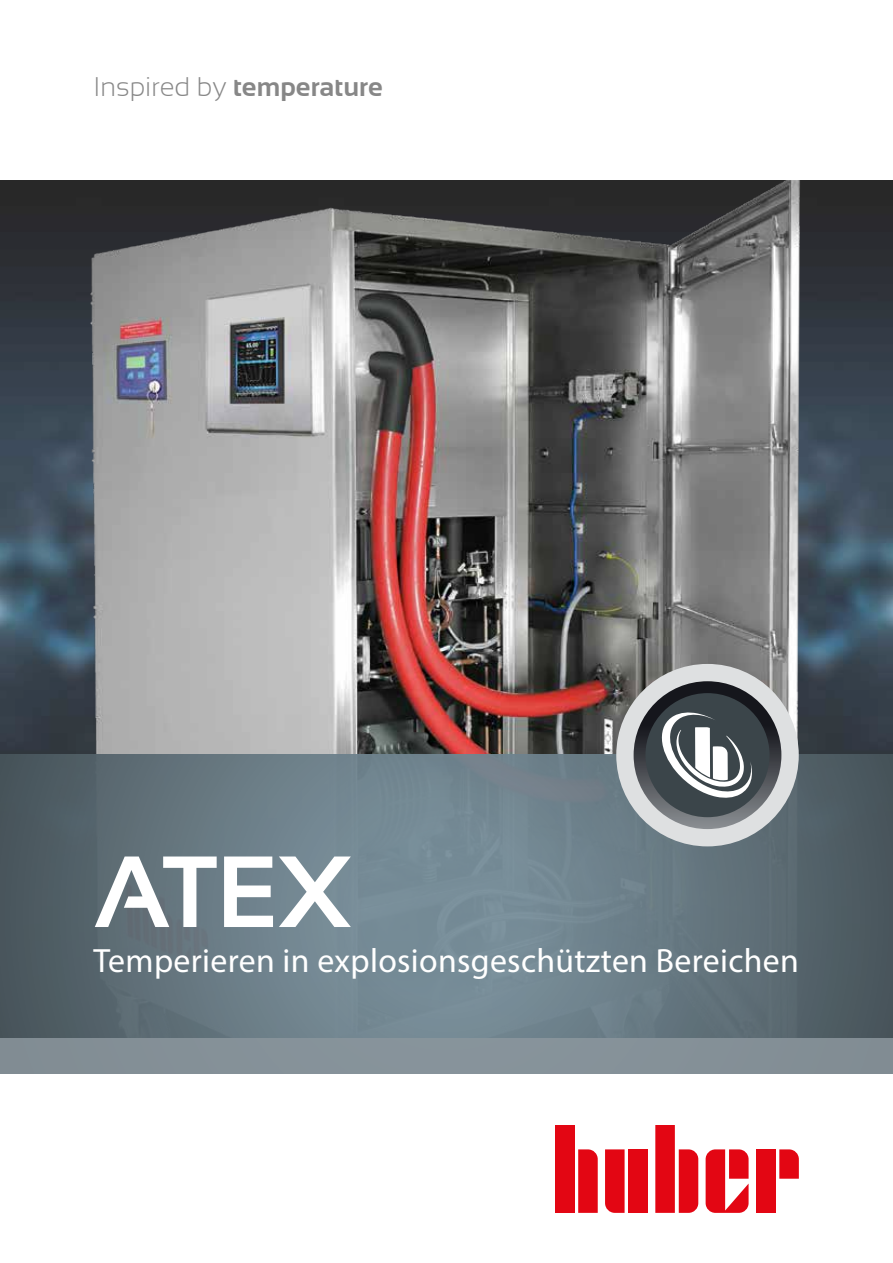
<style>
.page{position:relative;width:893px;height:1263px;background:#fff}
.page>*{position:absolute;margin:0;border:0;box-sizing:border-box;transform-origin:0 0}
.t1{font:700 100.95px "Sansation";color:#fff}
.t2{font:33.75px "Myriad Pro";letter-spacing:.01em;color:#fff}
.t3{font:700 27px "Sansation";color:#878787}
.s1{font-weight:300}
</style>
<div class="page">
<img style="left:0;top:181px;width:893px;height:574px">
<img style="left:34px;top:181px;width:821px;height:574px">
<svg style="left:0;top:755px;width:893px;height:282px;background:#657680"></svg>
<div style="left:616px;top:664px;width:183px;height:182px;background:#dee0e1;border-radius:50%"></div>
<svg style="left:634px;top:681px;width:147px;height:148px;background:#42454a"></svg>
<div style="left:645px;top:693px;width:124px;height:124px;background:#3b454a;border-radius:50%"></div>
<svg style="left:657px;top:712px;width:97px;height:86px"></svg>
<div style="left:0;top:1037px;width:893px;height:36px;background:#8a959c"></div>
<div style="left:555px;top:1125px;width:19px;height:88px;background:#e30613"></div>
<svg style="left:578px;top:1149px;width:20px;height:64px"></svg>
<svg style="left:605px;top:1149px;width:20px;height:64px"></svg>
<div style="left:628px;top:1149px;width:20px;height:64px;background:#e30613"></div>
<div style="left:756px;top:1149px;width:19px;height:64px;background:#e30613"></div>
<svg style="left:779px;top:1149px;width:20px;height:30px"></svg>
<svg style="left:655px;top:1125px;width:43px;height:88px"></svg>
<svg style="left:706px;top:1149px;width:43px;height:64px"></svg>
<p class="t3" style="left:94px;top:71px;width:291px"><span class="s1">Inspired by</span> temperature</p>
<h1 class="t1" style="left:94px;top:836px;width:260px">ATEX</h1>
<p class="t2" style="left:94px;top:940px;width:707px">Temperieren in explosionsgeschützten Bereichen</p>
</div>
